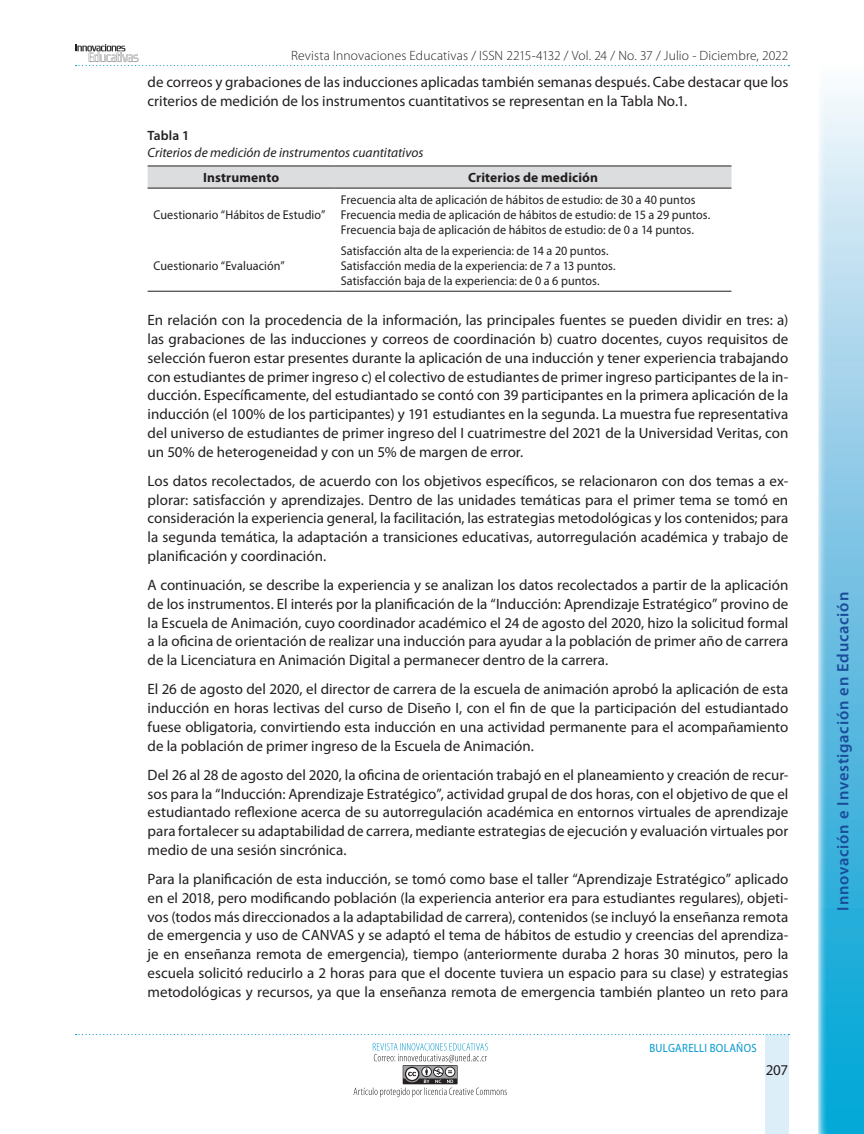
<style>
.page{position:relative;width:864px;height:1134px;background:#fff}
.page>*{position:absolute;margin:0;border:0;box-sizing:border-box;transform-origin:0 0}
.t1{font:600 16.5px "Myriad Pro";letter-spacing:.045em;color:#1a4c99}
.t2{font:15px/18.8px "Myriad Pro";color:#231f20;text-align:justify}
.t3{font:300 13.5px "Myriad Pro";letter-spacing:.01em;color:#231f20}
.t4{font:italic 13.5px "Myriad Pro";color:#231f20}
.t5{font:700 13.5px "Myriad Pro";letter-spacing:.01em;color:#231f20}
.t6{font:600 13.5px "Myriad Pro";letter-spacing:.005em;color:#231f20}
.t7{font:12.75px/15px "Myriad Pro";letter-spacing:.005em;color:#231f20;scale:.95 1}
.t8{font:12px "Myriad Pro";letter-spacing:.025em;color:#0097ce;scale:.9 1}
</style>
<div class="page">
<svg style="left:76px;top:44px;width:713px;height:22px"></svg>
<div style="left:765px;top:1034px;width:23px;height:100px;background:#dceef7"></div>
<svg style="left:76px;top:1034px;width:713px;height:1px"></svg>
<svg style="left:354px;top:1043px;width:153px;height:54px"></svg>
<svg style="left:818px;top:91px;width:46px;height:1043px;background:#79c7e6"></svg>
<div style="left:148px;top:167px;width:583px;height:21px;background:#dcdddf"></div>
<hr style="left:148px;top:166px;width:187px;height:1px;background:#231f20">
<hr style="left:335px;top:166px;width:396px;height:1px;background:#231f20">
<hr style="left:148px;top:188px;width:187px;height:1px;background:#231f20">
<hr style="left:335px;top:188px;width:396px;height:1px;background:#231f20">
<hr style="left:148px;top:291px;width:187px;height:1px;background:#231f20">
<hr style="left:335px;top:291px;width:396px;height:1px;background:#231f20">
<p class="t3" style="left:291px;top:48px;width:499px">Revista Innovaciones Educativas / ISSN 2215-4132 / Vol. 24 / No. 37 / Julio - Diciembre, 2022</p>
<p class="t2" style="left:148px;top:73px;width:642px">de correos y grabaciones de las inducciones aplicadas también semanas después. Cabe destacar que los criterios de medición de los instrumentos cuantitativos se representan en la Tabla No.1.</p>
<p class="t6" style="left:148px;top:128px;width:43px">Tabla 1</p>
<p class="t4" style="left:148px;top:145px;width:277px">Criterios de medición de instrumentos cuantitativos</p>
<p class="t5" style="left:203px;top:170px;width:78px">Instrumento</p>
<p class="t5" style="left:468px;top:170px;width:131px">Criterios de medición</p>
<p class="t7" style="left:154px;top:207px;width:182px">Cuestionario “Hábitos de Estudio”</p>
<p class="t7" style="left:341px;top:192px;width:391px">Frecuencia alta de aplicación de hábitos de estudio: de 30 a 40 puntos<br>Frecuencia media de aplicación de hábitos de estudio: de 15 a 29 puntos.<br>Frecuencia baja de aplicación de hábitos de estudio: de 0 a 14 puntos.</p>
<p class="t7" style="left:341px;top:244px;width:291px">Satisfacción alta de la experiencia: de 14 a 20 puntos.<br>Satisfacción media de la experiencia: de 7 a 13 puntos.<br>Satisfacción baja de la experiencia: de 0 a 6 puntos.</p>
<p class="t2" style="left:148px;top:311px;width:642px">En relación con la procedencia de la información, las principales fuentes se pueden dividir en tres: a) las grabaciones de las inducciones y correos de coordinación b) cuatro docentes, cuyos requisitos de selección fueron estar presentes durante la aplicación de una inducción y tener experiencia trabajando con estudiantes de primer ingreso c) el colectivo de estudiantes de primer ingreso participantes de la in&shy;ducción. Específicamente, del estudiantado se contó con 39 participantes en la primera aplicación de la inducción (el 100% de los participantes) y 191 estudiantes en la segunda. La muestra fue representativa del universo de estudiantes de primer ingreso del I cuatrimestre del 2021 de la Universidad Veritas, con un 50% de heterogeneidad y con un 5% de margen de error.</p>
<p class="t2" style="left:148px;top:472px;width:642px">Los datos recolectados, de acuerdo con los objetivos específicos, se relacionaron con dos temas a ex&shy;plorar: satisfacción y aprendizajes. Dentro de las unidades temáticas para el primer tema se tomó en consideración la experiencia general, la facilitación, las estrategias metodológicas y los contenidos; para la segunda temática, la adaptación a transiciones educativas, autorregulación académica y trabajo de planificación y coordinación.</p>
<p class="t2" style="left:148px;top:576px;width:642px">A continuación, se describe la experiencia y se analizan los datos recolectados a partir de la aplicación de los instrumentos. El interés por la planificación de la “Inducción: Aprendizaje Estratégico” provino de la Escuela de Animación, cuyo coordinador académico el 24 de agosto del 2020, hizo la solicitud formal a la oficina de orientación de realizar una inducción para ayudar a la población de primer año de carrera de la Licenciatura en Animación Digital a permanecer dentro de la carrera.</p>
<p class="t2" style="left:148px;top:680px;width:642px">El 26 de agosto del 2020, el director de carrera de la escuela de animación aprobó la aplicación de esta inducción en horas lectivas del curso de Diseño I, con el fin de que la participación del estudiantado fuese obligatoria, convirtiendo esta inducción en una actividad permanente para el acompañamiento de la población de primer ingreso de la Escuela de Animación.</p>
<p class="t2" style="left:148px;top:766px;width:642px">Del 26 al 28 de agosto del 2020, la oficina de orientación trabajó en el planeamiento y creación de recur&shy;sos para la “Inducción: Aprendizaje Estratégico”, actividad grupal de dos horas, con el objetivo de que el estudiantado reflexione acerca de su autorregulación académica en entornos virtuales de aprendizaje para fortalecer su adaptabilidad de carrera, mediante estrategias de ejecución y evaluación virtuales por medio de una sesión sincrónica.</p>
<p class="t2" style="left:148px;top:870px;width:642px">Para la planificación de esta inducción, se tomó como base el taller “Aprendizaje Estratégico” aplicado en el 2018, pero modificando población (la experiencia anterior era para estudiantes regulares), objeti&shy;vos (todos más direccionados a la adaptabilidad de carrera), contenidos (se incluyó la enseñanza remota de emergencia y uso de CANVAS y se adaptó el tema de hábitos de estudio y creencias del aprendiza&shy;je en enseñanza remota de emergencia), tiempo (anteriormente duraba 2 horas 30 minutos, pero la escuela solicitó reducirlo a 2 horas para que el docente tuviera un espacio para su clase) y estrategias metodológicas y recursos, ya que la enseñanza remota de emergencia también planteo un reto para</p>
<p class="t7" style="left:154px;top:259px;width:140px">Cuestionario “Evaluación”</p>
<p class="t8" style="left:649px;top:1041px;width:121px">BULGARELLI BOLAÑOS</p>
<p class="t2" style="left:766px;top:1060px;width:24px">207</p>
<p class="t1" style="left:834px;top:911px;width:320px;rotate:-90deg">Innovación e Investigación en Educación</p>
</div>
